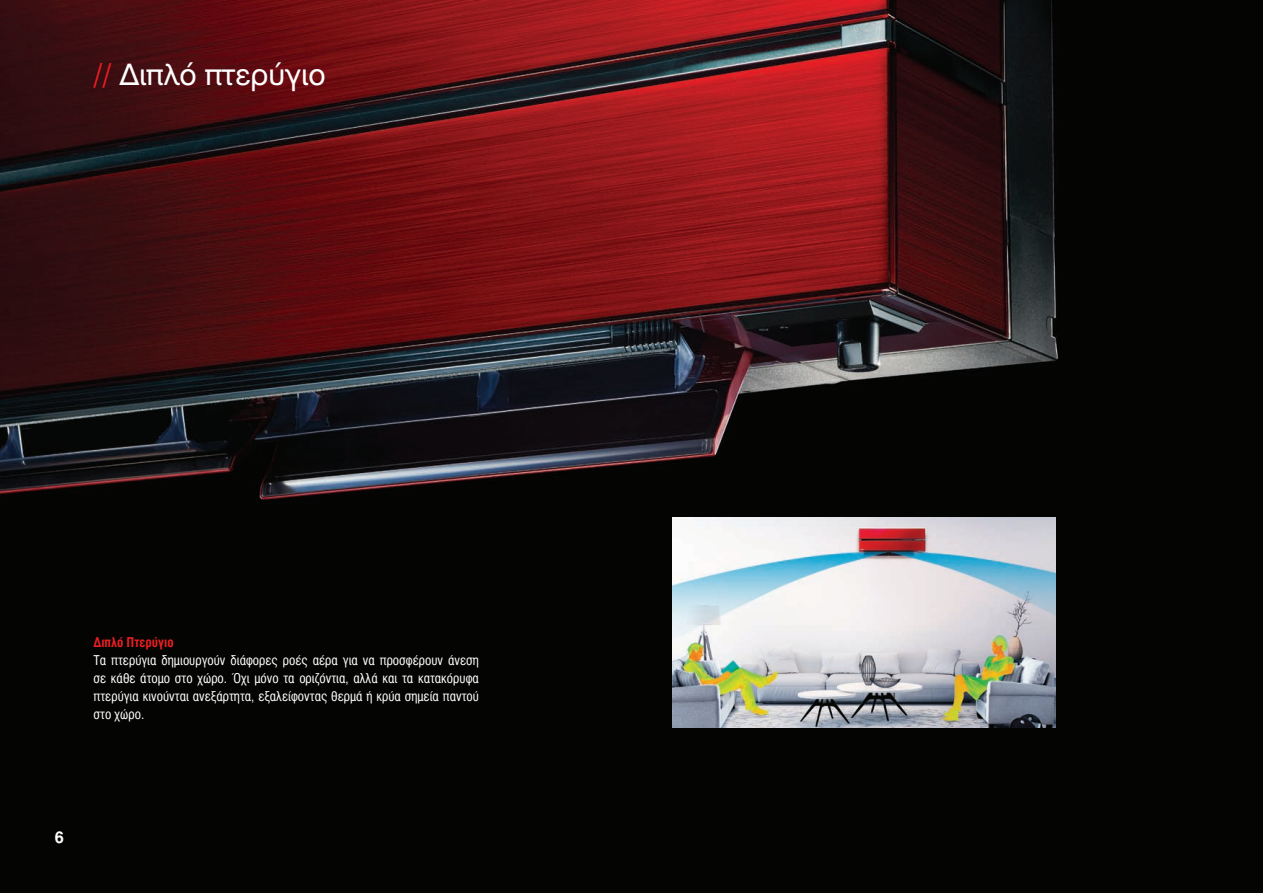
<style>
.page{position:relative;width:1263px;height:893px;background:#040503}
.page>*{position:absolute;margin:0;border:0;box-sizing:border-box;transform-origin:0 0}
.t1{font:29.25px "UB Helvetica";color:#fff}
.t2{font:16.5px "UB Helvetica Bold";color:#fff;scale:.95 1}
.t3{font:13.5px/18px "UB Helvetica Cond";color:#fff;text-align:justify}
.t4{font:13.5px "UB Helvetica Cond Bold";color:#ee1d23}
.s1{color:#ee1d23}
</style>
<div class="page">
<img style="left:0;top:0;width:1059px;height:528px">
<img style="left:673px;top:517px;width:383px;height:210px">
<p class="t1" style="left:94px;top:57px;width:234px"><span class="s1">//</span> Διπλό πτερύγιο</p>
<p class="t4" style="left:94px;top:635px;width:82px">Διπλό Πτερύγιο</p>
<p class="t3" style="left:94px;top:651px;width:387px">Τα πτερύγια δημιουργούν διάφορες ροές αέρα για να προσφέρουν άνεση σε κάθε άτομο στο χώρο. Όχι μόνο τα οριζόντια, αλλά και τα κατακόρυφα πτερύγια κινούνται ανεξάρτητα, εξαλείφοντας θερμά ή κρύα σημεία παντού στο χώρο.</p>
<p class="t2" style="left:55px;top:827px;width:11px">6</p>
</div>
